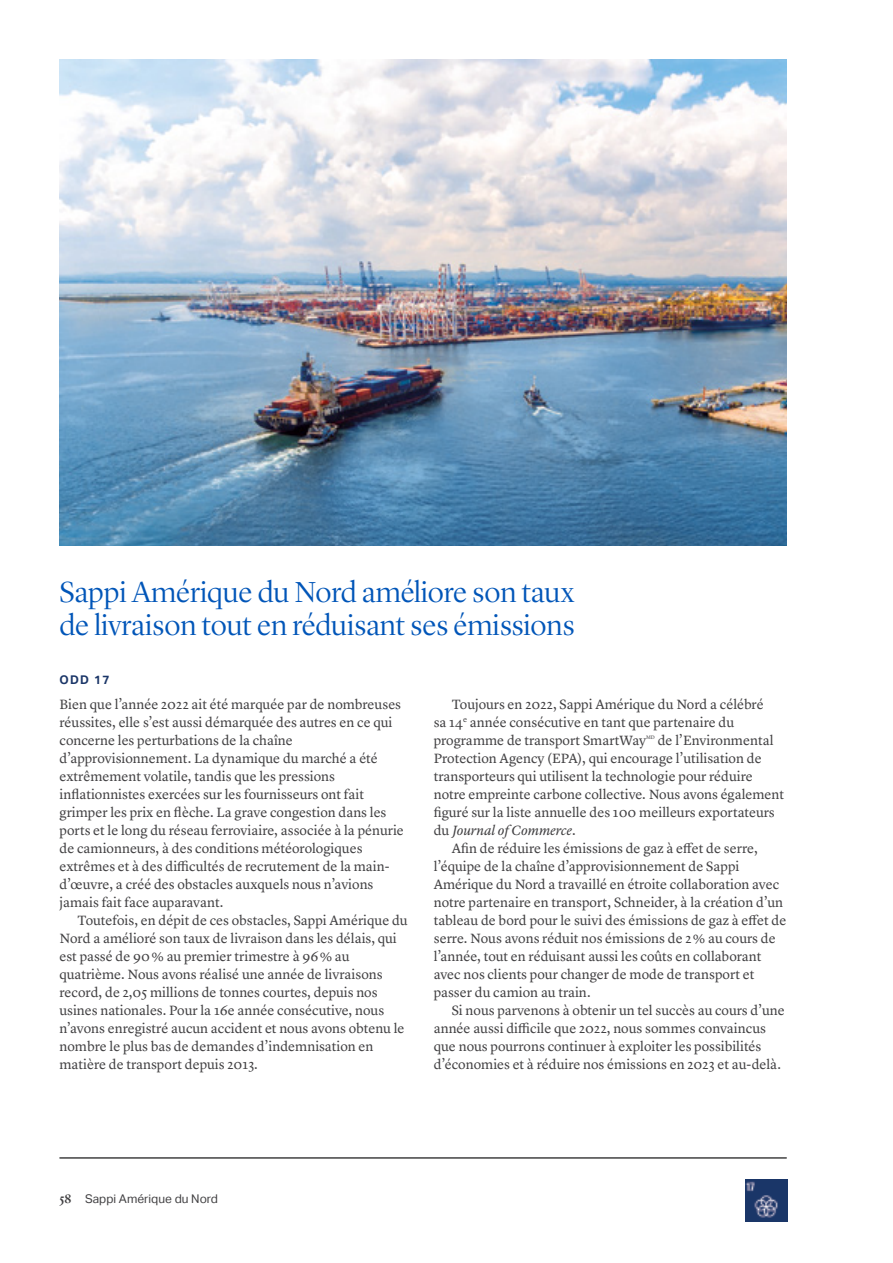
<style>
.page{position:relative;width:893px;height:1263px;background:#fff}
.page>*{position:absolute;margin:0;border:0;box-sizing:border-box;transform-origin:0 0}
.t1{font:300 30px/33px "Lyon Display";color:#0055b8}
.t2{font:13.95px/18px "Lyon Text";color:#414042}
.t3{font:italic 13.95px "Lyon Text";letter-spacing:-.005em;color:#414042}
.t4{font:12px "Aktiv Grotesk";color:#414042}
.t5{font:700 12px "Aktiv Grotesk";color:#1b3668}
.t6{font:5.25px "Lyon Text";color:#414042}
.s1{font-style:normal}
.s2{font-family:"Lyon Display";font-weight:500;font-size:12.75px}
</style>
<div class="page">
<img style="left:60px;top:60px;width:727px;height:486px">
<img style="left:745px;top:1179px;width:42px;height:42px">
<hr style="left:60px;top:1158px;width:727px;height:1px;background:#414042">
<h1 class="t1" style="left:60px;top:574px;width:517px">Sappi Amérique du Nord améliore son taux de livraison tout en réduisant ses émissions</h1>
<p class="t5" style="left:60px;top:673px;width:51px">ODD 17</p>
<p class="t2" style="left:60px;top:694px;width:346px">Bien que l’année 2022 ait été marquée par de nombreuses réussites, elle s’est aussi démarquée des autres en ce qui concerne les perturbations de la chaîne d’approvisionnement. La dynamique du marché a été extrêmement volatile, tandis que les pressions inflationnistes exercées sur les fournisseurs ont fait grimper les prix en flèche. La grave congestion dans les ports et le long du réseau ferroviaire, associée à la pénurie de camionneurs, à des conditions météorologiques extrêmes et à des difficultés de recrutement de la main&shy;d’œuvre, a créé des obstacles auxquels nous n’avions jamais fait face auparavant.</p>
<p class="t2" style="left:60px;top:910px;width:350px;text-indent:18px">Toutefois, en dépit de ces obstacles, Sappi Amérique du Nord a amélioré son taux de livraison dans les délais, qui est passé de 90 % au premier trimestre à 96 % au quatrième. Nous avons réalisé une année de livraisons record, de 2,05 millions de tonnes courtes, depuis nos usines nationales. Pour la 16e année consécutive, nous n’avons enregistré aucun accident et nous avons obtenu le nombre le plus bas de demandes d’indemnisation en matière de transport depuis 2013.</p>
<p class="t2" style="left:434px;top:694px;width:331px;text-indent:18px">Toujours en 2022, Sappi Amérique du Nord a célébré sa 14<sup>e</sup> année consécutive en tant que partenaire du programme de transport SmartWay</p>
<p class="t6" style="left:646px;top:733px;width:10px">MD</p>
<p class="t2" style="left:658px;top:730px;width:117px">de l’Environmental</p>
<p class="t2" style="left:434px;top:748px;width:329px">Protection Agency (EPA), qui encourage l’utilisation de</p>
<p class="t2" style="left:434px;top:766px;width:321px">transporteurs qui utilisent la technologie pour réduire</p>
<p class="t2" style="left:434px;top:784px;width:352px">notre empreinte carbone collective. Nous avons également</p>
<p class="t2" style="left:434px;top:802px;width:342px">figuré sur la liste annuelle des 100 meilleurs exportateurs</p>
<p class="t3" style="left:434px;top:819px;width:144px"><span class="s1">du</span> Journal of Commerce<span class="s1">.</span></p>
<p class="t2" style="left:452px;top:838px;width:308px">Afin de réduire les émissions de gaz à effet de serre,</p>
<p class="t2" style="left:434px;top:856px;width:307px">l’équipe de la chaîne d’approvisionnement de Sappi</p>
<p class="t2" style="left:434px;top:874px;width:347px">Amérique du Nord a travaillé en étroite collaboration avec</p>
<p class="t2" style="left:434px;top:892px;width:351px">notre partenaire en transport, Schneider, à la création d’un</p>
<p class="t2" style="left:434px;top:910px;width:354px">tableau de bord pour le suivi des émissions de gaz à effet de</p>
<p class="t2" style="left:434px;top:928px;width:343px">serre. Nous avons réduit nos émissions de 2 % au cours de</p>
<p class="t2" style="left:434px;top:946px;width:329px">l’année, tout en réduisant aussi les coûts en collaborant</p>
<p class="t2" style="left:434px;top:964px;width:322px">avec nos clients pour changer de mode de transport et</p>
<p class="t2" style="left:434px;top:982px;width:158px">passer du camion au train.</p>
<p class="t2" style="left:452px;top:1000px;width:334px">Si nous parvenons à obtenir un tel succès au cours d’une</p>
<p class="t2" style="left:434px;top:1018px;width:334px">année aussi difficile que 2022, nous sommes convaincus</p>
<p class="t2" style="left:434px;top:1036px;width:329px">que nous pourrons continuer à exploiter les possibilités</p>
<p class="t2" style="left:434px;top:1054px;width:349px">d’économies et à réduire nos émissions en 2023 et au-delà.</p>
<p class="t4" style="left:60px;top:1192px;width:160px"><span class="s2">58</span> Sappi Amérique du Nord</p>
</div>
